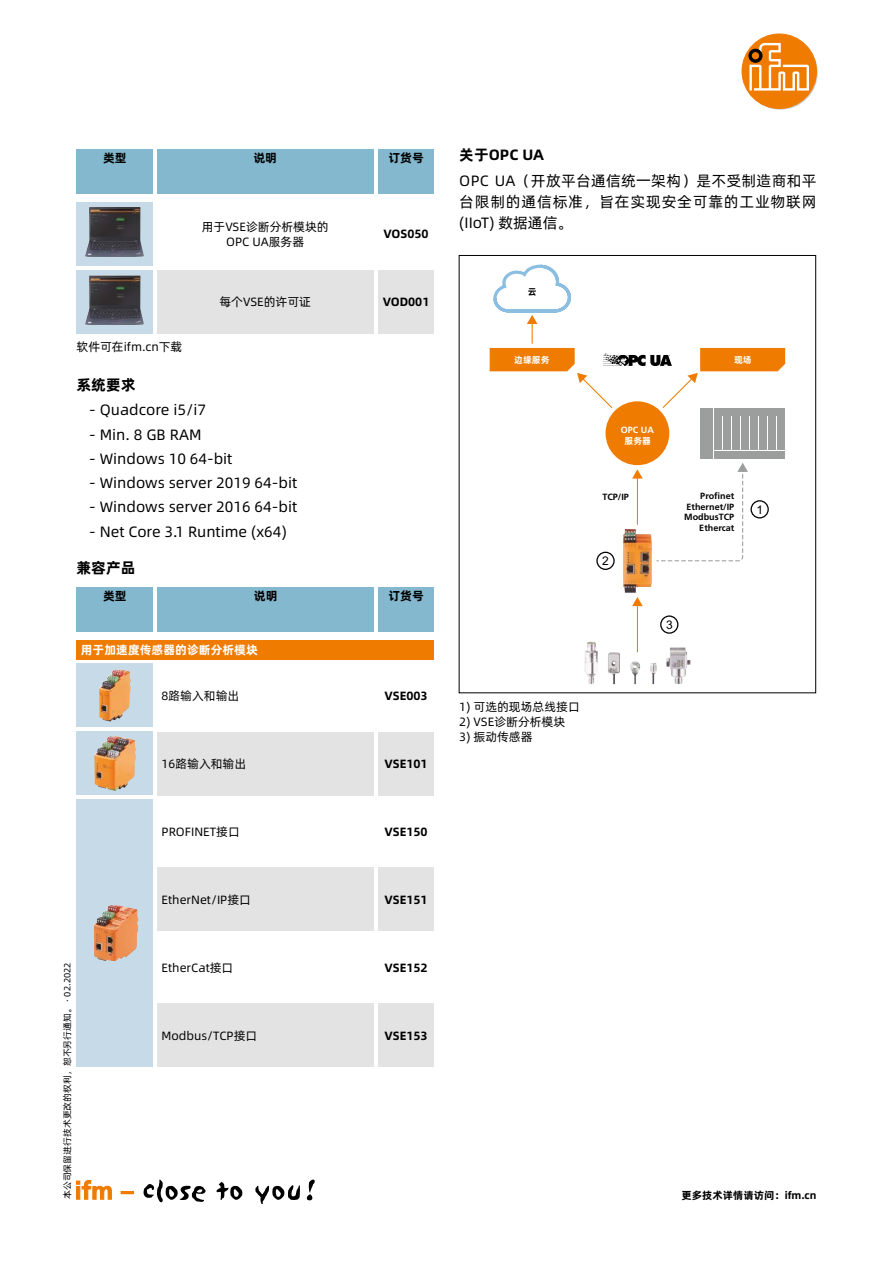
<style>
.page{position:relative;width:893px;height:1263px;background:#fff}
.page>*{position:absolute;margin:0;border:0;box-sizing:border-box;transform-origin:0 0}
.Fließtext_Einzug{font:15px "Alibaba Pu Hui Ti R";color:#000}
.Fließtext{font:15px/21.3px "Alibaba Pu Hui Ti R";letter-spacing:.035em;color:#000;text-align:justify}
.Fließtext_Headline{font:15px "Alibaba Pu Hui Ti B";color:#000}
.Tabellentext_TAB{font:12px "Alibaba Pu Hui Ti R";color:#000}
.BESTELLNUMMER{font:12px "Alibaba Pu Hui Ti B";color:#000}
.Legende{font:12px "Alibaba Pu Hui Ti R";color:#000}
.Tabellentext_zentrie{font:12px/15px "Alibaba Pu Hui Ti R";color:#000;text-align:center}
.Tabelle_Subheadline{font:12px "Alibaba Pu Hui Ti B";color:#fff}
.Tabellenkopf{font:12px "Alibaba Pu Hui Ti B";color:#000}
.t1{font:12px "Arial";color:#000}
.www-Zeile{font:10.5px "Alibaba Pu Hui Ti B";color:#000}
.t2{font:700 9px/10.8px "Frutiger LT Com";color:#000;text-align:right}
.Datum{font:9px "Alibaba Pu Hui Ti R";color:#000}
.t3{font:700 9px/10.8px "Frutiger LT Com";color:#fff;text-align:center}
.t4{font:9px "Alibaba Pu Hui Ti B";color:#fff}
.t5{font:9px "Alibaba Pu Hui Ti B";color:#000}
</style>
<div class="page">
<svg style="left:76px;top:1180px;width:36px;height:19px"></svg>
<svg style="left:121px;top:1191px;width:13px;height:3px"></svg>
<svg style="left:144px;top:1180px;width:62px;height:22px"></svg>
<svg style="left:217px;top:1182px;width:25px;height:18px"></svg>
<svg style="left:255px;top:1185px;width:45px;height:19px"></svg>
<svg style="left:307px;top:1179px;width:8px;height:21px"></svg>
<svg style="left:743px;top:35px;width:75px;height:75px"></svg>
<div style="left:742px;top:34px;width:74px;height:74px;background:#ef7c00;border-radius:50%"></div>
<div style="left:742px;top:34px;width:75px;height:75px;border:1px solid #ef7c00;border-radius:50%"></div>
<svg style="left:748px;top:43px;width:61px;height:48px"></svg>
<div style="left:77px;top:149px;width:76px;height:44px;background:#83b8ce"></div>
<div style="left:157px;top:149px;width:217px;height:44px;background:#83b8ce"></div>
<div style="left:378px;top:149px;width:56px;height:44px;background:#83b8ce"></div>
<div style="left:77px;top:202px;width:76px;height:64px;background:#c6dbe7"></div>
<img style="left:85px;top:207px;width:59px;height:50px">
<div style="left:77px;top:270px;width:76px;height:64px;background:#c6dbe7"></div>
<img style="left:85px;top:275px;width:59px;height:50px">
<div style="left:157px;top:270px;width:217px;height:64px;background:#e3e3e3"></div>
<div style="left:378px;top:270px;width:56px;height:64px;background:#e3e3e3"></div>
<div style="left:77px;top:663px;width:76px;height:64px;background:#c6dbe7"></div>
<img style="left:99px;top:669px;width:32px;height:52px">
<div style="left:77px;top:799px;width:76px;height:268px;background:#c6dbe7"></div>
<img style="left:93px;top:905px;width:45px;height:56px">
<div style="left:77px;top:731px;width:76px;height:64px;background:#c6dbe7"></div>
<img style="left:94px;top:736px;width:42px;height:55px">
<div style="left:157px;top:732px;width:217px;height:63px;background:#e3e3e3"></div>
<div style="left:378px;top:732px;width:56px;height:63px;background:#e3e3e3"></div>
<div style="left:157px;top:867px;width:217px;height:64px;background:#e3e3e3"></div>
<div style="left:157px;top:1003px;width:217px;height:64px;background:#e3e3e3"></div>
<div style="left:378px;top:867px;width:56px;height:64px;background:#e3e3e3"></div>
<div style="left:378px;top:1003px;width:56px;height:64px;background:#e3e3e3"></div>
<div style="left:700px;top:408px;width:13px;height:50px;background:#9c9d9d"></div>
<div style="left:714px;top:408px;width:71px;height:7px;background:#9c9d9d"></div>
<div style="left:714px;top:451px;width:71px;height:7px;background:#9c9d9d"></div>
<div style="left:778px;top:417px;width:7px;height:33px;background:#9c9d9d"></div>
<div style="left:714px;top:417px;width:8px;height:33px;background:#9c9d9d"></div>
<div style="left:724px;top:417px;width:7px;height:33px;background:#9c9d9d"></div>
<div style="left:733px;top:417px;width:7px;height:33px;background:#9c9d9d"></div>
<div style="left:742px;top:417px;width:7px;height:33px;background:#9c9d9d"></div>
<div style="left:751px;top:417px;width:7px;height:33px;background:#9c9d9d"></div>
<div style="left:760px;top:417px;width:7px;height:33px;background:#9c9d9d"></div>
<div style="left:769px;top:417px;width:7px;height:33px;background:#9c9d9d"></div>
<svg style="left:657px;top:463px;width:91px;height:99px"></svg>
<hr style="left:637px;top:477px;width:1px;height:48px;background:#ef7c00">
<svg style="left:632px;top:469px;width:11px;height:10px"></svg>
<hr style="left:637px;top:605px;width:1px;height:47px;background:#ef7c00">
<svg style="left:632px;top:597px;width:11px;height:9px"></svg>
<div style="left:605px;top:401px;width:64px;height:64px;background:#ef7c00;border-radius:50%"></div>
<img style="left:623px;top:529px;width:29px;height:64px">
<div style="left:596px;top:552px;width:19px;height:18px;border:1px solid #000;border-radius:50%"></div>
<div style="left:660px;top:615px;width:18px;height:19px;border:1px solid #000;border-radius:50%"></div>
<div style="left:750px;top:500px;width:19px;height:18px;border:1px solid #000;border-radius:50%"></div>
<img style="left:584px;top:642px;width:14px;height:42px">
<img style="left:608px;top:652px;width:12px;height:32px">
<img style="left:630px;top:661px;width:10px;height:23px">
<img style="left:650px;top:663px;width:7px;height:21px">
<img style="left:666px;top:647px;width:25px;height:37px">
<svg style="left:490px;top:264px;width:295px;height:145px"></svg>
<div style="left:459px;top:255px;width:357px;height:438px;border:1px solid #000"></div>
<div style="left:77px;top:587px;width:76px;height:44px;background:#83b8ce"></div>
<div style="left:157px;top:587px;width:217px;height:44px;background:#83b8ce"></div>
<div style="left:378px;top:587px;width:56px;height:44px;background:#83b8ce"></div>
<div style="left:77px;top:640px;width:357px;height:19px;background:#ef7c00"></div>
<div style="left:518px;top:287px;width:29px;height:10px;background:#fff"></div>
<div style="left:717px;top:352px;width:51px;height:15px;background:#ef7c00"></div>
<div style="left:505px;top:352px;width:54px;height:15px;background:#ef7c00"></div>
<p class="Tabellenkopf" style="left:103px;top:148px;width:25px">类型</p>
<p class="Tabellenkopf" style="left:253px;top:148px;width:25px">说明</p>
<p class="Tabellenkopf" style="left:388px;top:148px;width:37px">订货号</p>
<p class="Tabellentext_zentrie" style="left:202px;top:219px;width:129px">用于VSE诊断分析模块的<br>OPC UA服务器</p>
<p class="Legende" style="left:77px;top:338px;width:107px">软件可在ifm.cn下载</p>
<p class="Tabellentext_zentrie" style="left:219px;top:294px;width:93px">每个VSE的许可证</p>
<p class="Fließtext_Headline" style="left:77px;top:373px;width:61px">系统要求</p>
<p class="Fließtext_Einzug" style="left:89px;top:399px;width:118px">- Quadcore i5/i7</p>
<p class="Fließtext_Einzug" style="left:89px;top:423px;width:114px">- Min. 8 GB RAM</p>
<p class="Fließtext_Einzug" style="left:89px;top:447px;width:145px">- Windows 10 64-bit</p>
<p class="Fließtext_Einzug" style="left:89px;top:471px;width:209px">- Windows server 2019 64-bit</p>
<p class="Fließtext_Einzug" style="left:89px;top:496px;width:209px">- Windows server 2016 64-bit</p>
<p class="Fließtext_Einzug" style="left:89px;top:520px;width:199px">- Net Core 3.1 Runtime (x64)</p>
<p class="Fließtext_Headline" style="left:77px;top:556px;width:61px">兼容产品</p>
<p class="BESTELLNUMMER" style="left:383px;top:225px;width:47px">VOS050</p>
<p class="BESTELLNUMMER" style="left:383px;top:293px;width:48px">VOD001</p>
<p class="Tabellenkopf" style="left:103px;top:586px;width:25px">类型</p>
<p class="Tabellenkopf" style="left:254px;top:586px;width:25px">说明</p>
<p class="Tabellenkopf" style="left:388px;top:586px;width:37px">订货号</p>
<p class="Tabelle_Subheadline" style="left:81px;top:640px;width:179px">用于加速度传感器的诊断分析模块</p>
<p class="Tabellentext_TAB" style="left:162px;top:687px;width:79px">8路输入和输出</p>
<p class="Tabellentext_TAB" style="left:162px;top:755px;width:86px">16路输入和输出</p>
<p class="Tabellentext_TAB" style="left:162px;top:823px;width:80px">PROFINET接口</p>
<p class="Tabellentext_TAB" style="left:162px;top:891px;width:91px">EtherNet/IP接口</p>
<p class="Datum" style="left:61px;top:1199px;width:238px;rotate:-90deg">本公司保留进行技术更改的权利，恕不另行通知。 · 02.2022</p>
<p class="Tabellentext_TAB" style="left:162px;top:959px;width:73px">EtherCat接口</p>
<p class="Tabellentext_TAB" style="left:162px;top:1027px;width:97px">Modbus/TCP接口</p>
<p class="BESTELLNUMMER" style="left:385px;top:686px;width:45px">VSE003</p>
<p class="BESTELLNUMMER" style="left:385px;top:754px;width:45px">VSE101</p>
<p class="BESTELLNUMMER" style="left:385px;top:822px;width:45px">VSE150</p>
<p class="BESTELLNUMMER" style="left:385px;top:890px;width:45px">VSE151</p>
<p class="BESTELLNUMMER" style="left:385px;top:959px;width:45px">VSE152</p>
<p class="BESTELLNUMMER" style="left:385px;top:1026px;width:45px">VSE153</p>
<p class="Fließtext_Headline" style="left:459px;top:143px;width:86px">关于OPC UA</p>
<p class="Fließtext" style="left:459px;top:169px;width:359px">OPC UA（开放平台通信统一架构）是不受制造商和平台限制的通信标准，旨在实现安全可靠的工业物联网(IIoT) 数据通信。</p>
<p class="t5" style="left:528px;top:285px;width:10px">云</p>
<p class="t4" style="left:514px;top:352px;width:37px">边缘服务</p>
<p class="t4" style="left:734px;top:352px;width:19px">现场</p>
<p class="t3" style="left:506px;top:355px;width:53px">edgeDevices</p>
<p class="t3" style="left:621px;top:424px;width:35px">OPC UA<br>Server</p>
<p class="t4" style="left:625px;top:434px;width:28px">服务器</p>
<p class="t2" style="left:602px;top:491px;width:28px">TCP/IP</p>
<p class="t2" style="left:684px;top:490px;width:51px">Profinet<br>Ethernet/IP<br>ModbusTCP<br>Ethercat</p>
<p class="t1" style="left:602px;top:553px;width:8px">2</p>
<p class="t1" style="left:666px;top:616px;width:8px">3</p>
<p class="t1" style="left:756px;top:501px;width:8px">1</p>
<p class="Legende" style="left:459px;top:698px;width:122px">1) 可选的现场总线接口</p>
<p class="Legende" style="left:459px;top:713px;width:108px">2) VSE诊断分析模块</p>
<p class="Legende" style="left:459px;top:728px;width:75px">3) 振动传感器</p>
<p class="www-Zeile" style="left:681px;top:1187px;width:136px">更多技术详情请访问：ifm.cn</p>
</div>
